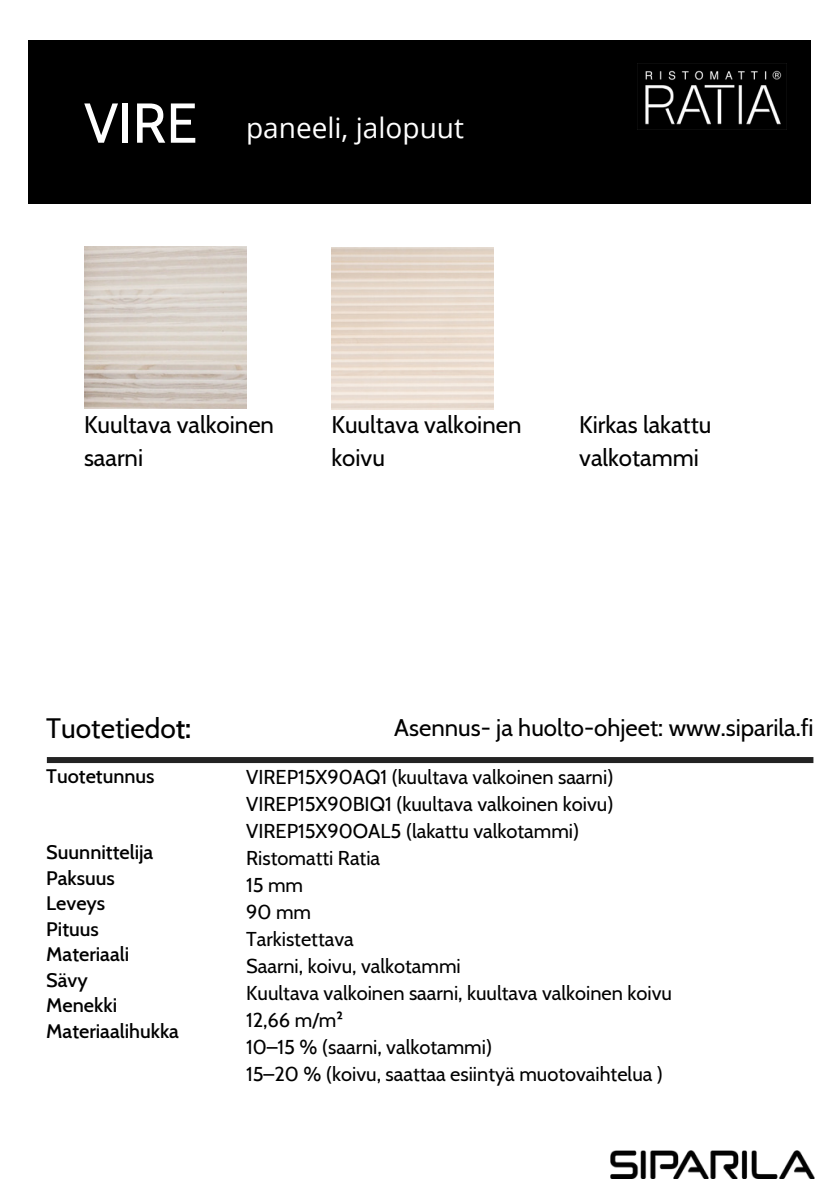
<style>
.page{position:relative;width:839px;height:1191px;background:#fff}
.page>*{position:absolute;margin:0;border:0;box-sizing:border-box;transform-origin:0 0}
.t1{font:28px "Open Sans";color:#fff}
.t2{font:28px "Cabin";color:#000}
.t3{font:24px/33px "Cabin";color:#000}
.t4{font:20px/27px "Cabin";color:#000}
.t5{font:500 20px/25.6px "Cabin";color:#000}
.s1{font-family:"Cabin";font-size:56px}
.s2{font-weight:500}
</style>
<div class="page">
<div style="left:29px;top:40px;width:782px;height:164px;background:#000"></div>
<img style="left:610px;top:1150px;width:204px;height:29px">
<svg style="left:47px;top:757px;width:766px;height:6px;background:#242424"></svg>
<img style="left:637px;top:70px;width:148px;height:60px">
<h1 class="t1" style="left:84px;top:109px;width:381px"><span class="s1">VIRE</span> paneeli, jalopuut</h1>
<p class="t3" style="left:84px;top:408px;width:191px">Kuultava valkoinen saarni</p>
<p class="t3" style="left:331px;top:408px;width:191px">Kuultava valkoinen koivu</p>
<p class="t3" style="left:579px;top:408px;width:134px">Kirkas lakattu valkotammi</p>
<h1 class="t2" style="left:46px;top:711px;width:146px">Tuotetiedo<span class="s2">t:</span></h1>
<p class="t5" style="left:46px;top:763px;width:110px">Tuotetunnus</p>
<p class="t5" style="left:46px;top:839px;width:134px">Suunnittelija<br>Paksuus<br>Leveys<br>Pituus<br>Materiaali<br>Sävy<br>Menekki<br>Materiaalihukka</p>
<p class="t3" style="left:394px;top:711px;width:421px">Asennus- ja huolto-ohjeet: www.siparila.fi</p>
<p class="t4" style="left:246px;top:764px;width:427px">VIREP15X90AQ1 (kuultava valkoinen saarni)<br>VIREP15X90BIQ1 (kuultava valkoinen koivu)<br>VIREP15X90OAL5 (lakattu valkotammi)<br>Ristomatti Ratia<br>15 mm<br>90 mm<br>Tarkistettava<br>Saarni, koivu, valkotammi<br>Kuultava valkoinen saarni, kuultava valkoinen koivu<br>12,66 m/m²<br>10–15 % (saarni, valkotammi)<br>15–20 % (koivu, saattaa esiintyä muotovaihtelua )</p>
</div>
